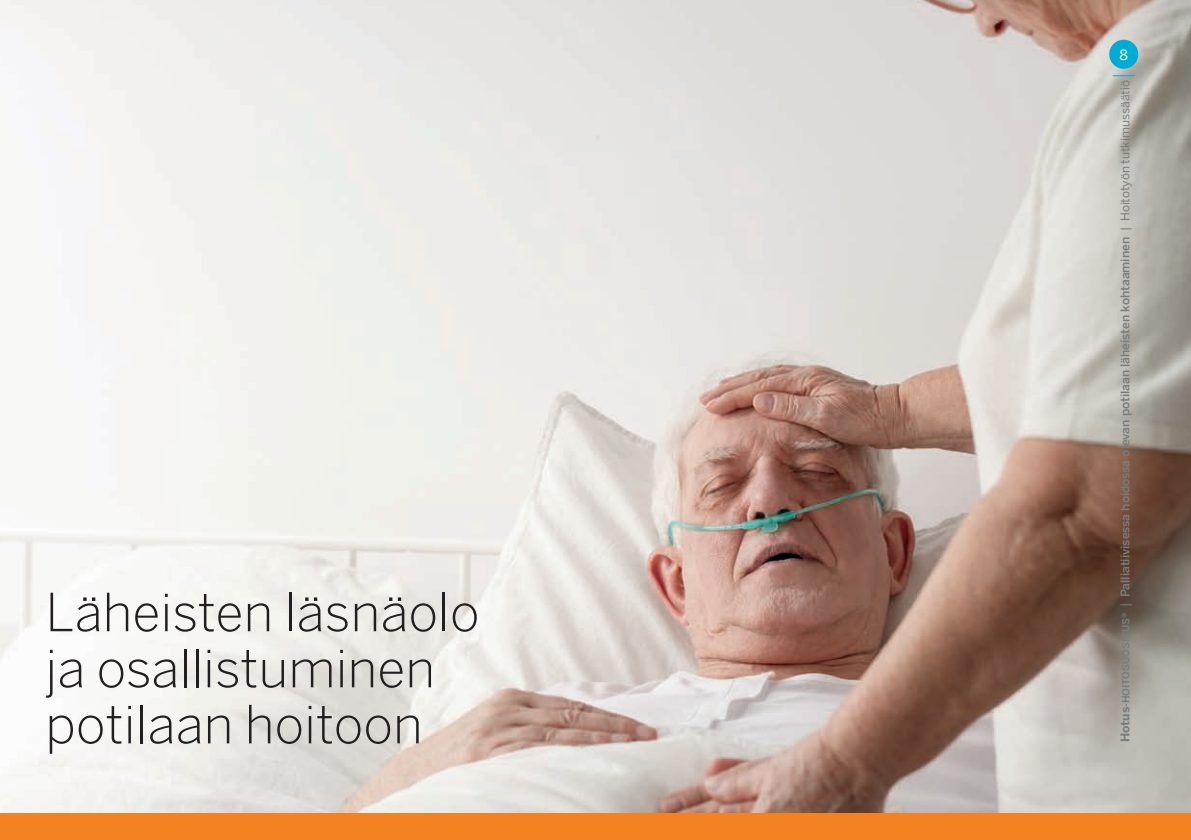
<style>
.page{position:relative;width:1191px;height:840px;background:#fff}
.page>*{position:absolute;margin:0;border:0;box-sizing:border-box;transform-origin:0 0}
.t1{font:300 52px/56px "Benton Sans";color:#231f20}
.t2{font:14px "Benton Sans";color:#fff}
.t3{font:500 12px "Benton Sans";color:#777e7c}
.s1{font-weight:700}
.s2{font-weight:700;font-size:10px}
.s3{font-weight:400}
</style>
<div class="page">
<img style="left:0;top:0;width:1191px;height:812px">
<div style="left:0;top:812px;width:1191px;height:27px;background:#f58220"></div>
<div style="left:1109px;top:40px;width:29px;height:29px;background:#00acd5;border-radius:50%"></div>
<svg style="left:1112px;top:75px;width:22px;height:1px"></svg>
<h1 class="t1" style="left:45px;top:585px;width:436px">Läheisten läsnäolo ja osallistuminen potilaan hoitoon</h1>
<p class="t2" style="left:1119px;top:48px;width:10px">8</p>
<p class="t3" style="left:1120px;top:742px;width:663px;rotate:-90deg"><span class="s1">Hotus</span><span class="s2">-HOITOSUOSITUS®</span> <span class="s3">|</span> Palliatiivisessa hoidossa olevan potilaan läheisten kohtaaminen <span class="s3">| Hoitotyön tutkimussäätiö</span></p>
</div>
